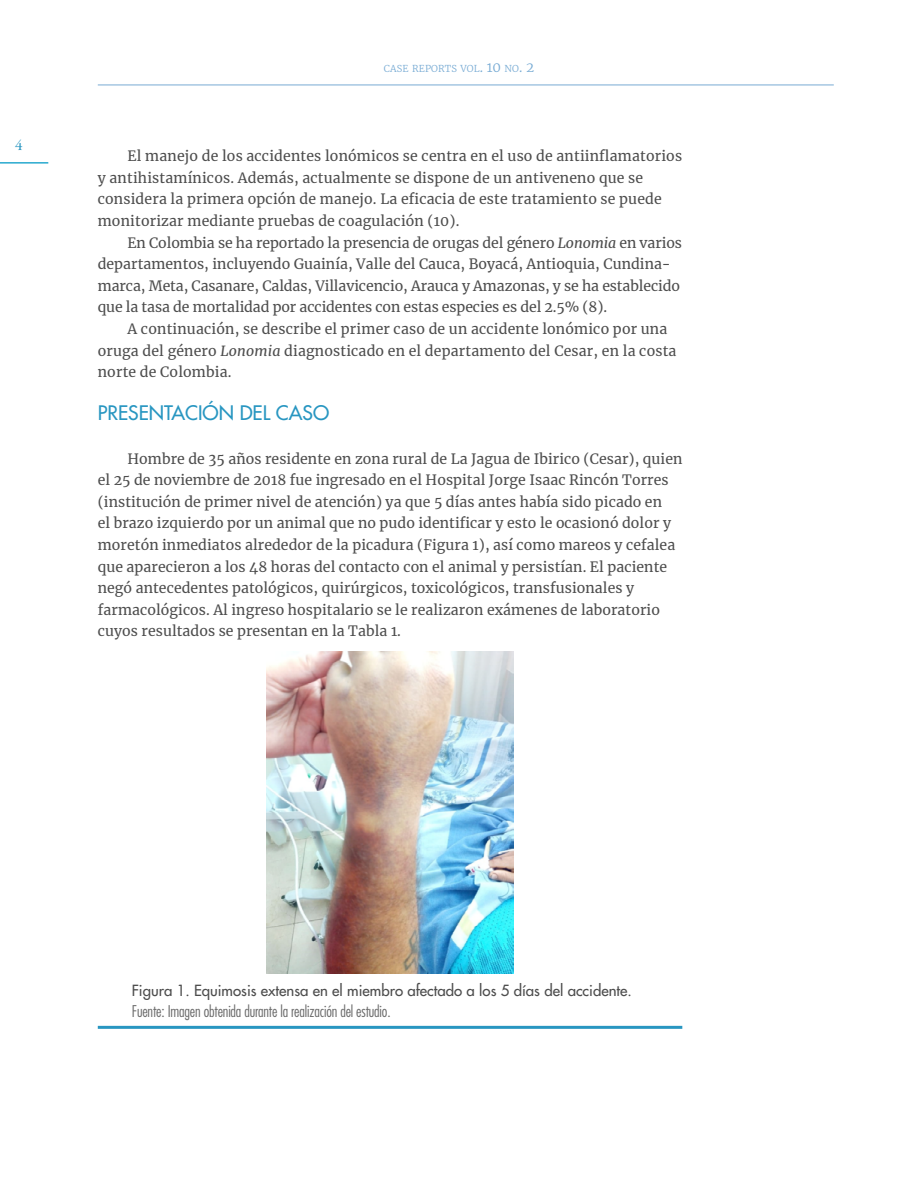
<style>
.page{position:relative;width:918px;height:1188px;background:#fff}
.page>*{position:absolute;margin:0;border:0;box-sizing:border-box;transform-origin:0 0}
.t1{font:500 19.5px "Futura Std";color:#2896c1}
.t2{font:300 condensed 15.75px "Futura Std";letter-spacing:-.01em;color:#6b6b6b}
.t3{font:500 15px "Futura Std";color:#4d4d4d}
.t4{font:15px "Garamond Premr Pro";color:#2896c1}
.t5{font:14.1px/21.6px "Merriweather";letter-spacing:.005em;color:#4d4d4d}
.t6{font:300 9.45px "Merriweather";letter-spacing:.015em;color:#78abd4}
.s1{font-size:13.5px}
.s2{font-style:italic}
</style>
<div class="page">
<hr style="left:98px;top:85px;width:736px;height:1px;background:#78abd4">
<hr style="left:0;top:162px;width:48px;height:2px;background:#28a9ce">
<hr style="left:98px;top:1026px;width:584px;height:3px;background:#2896c1">
<img style="left:267px;top:652px;width:247px;height:322px">
<p class="t4" style="left:15px;top:137px;width:9px">4</p>
<p class="t6" style="left:384px;top:62px;width:152px">CASE REPORTS VOL<span class="s1">. 10</span> NO<span class="s1">. 2</span></p>
<p class="t5" style="left:98px;top:145px;width:586px;text-indent:30px">El manejo de los accidentes lonómicos se centra en el uso de antiinflamatorios y antihistamínicos. Además, actualmente se dispone de un antiveneno que se considera la primera opción de manejo. La eficacia de este tratamiento se puede monitorizar mediante pruebas de coagulación (10).</p>
<p class="t5" style="left:98px;top:231px;width:586px;text-indent:30px">En Colombia se ha reportado la presencia de orugas del género <span class="s2">Lonomia</span> en varios departamentos, incluyendo Guainía, Valle del Cauca, Boyacá, Antioquia, Cundina&shy;marca, Meta, Casanare, Caldas, Villavicencio, Arauca y Amazonas, y se ha establecido que la tasa de mortalidad por accidentes con estas especies es del 2.5% (8).</p>
<p class="t5" style="left:98px;top:318px;width:580px;text-indent:30px">A continuación, se describe el primer caso de un accidente lonómico por una oruga del género <span class="s2">Lonomia</span> diagnosticado en el departamento del Cesar, en la costa norte de Colombia.</p>
<h1 class="t1" style="left:98px;top:401px;width:233px">PRESENTACIÓN DEL CASO</h1>
<p class="t5" style="left:98px;top:447px;width:586px;text-indent:30px">Hombre de 35 años residente en zona rural de La Jagua de Ibirico (Cesar), quien el 25 de noviembre de 2018 fue ingresado en el Hospital Jorge Isaac Rincón Torres (institución de primer nivel de atención) ya que 5 días antes había sido picado en<br>el brazo izquierdo por un animal que no pudo identificar y esto le ocasionó dolor y moretón inmediatos alrededor de la picadura (Figura 1), así como mareos y cefalea que aparecieron a los 48 horas del contacto con el animal y persistían. El paciente negó antecedentes patológicos, quirúrgicos, toxicológicos, transfusionales y farmacológicos. Al ingreso hospitalario se le realizaron exámenes de laboratorio cuyos resultados se presentan en la Tabla 1.</p>
<p class="t3" style="left:132px;top:981px;width:502px">Figura 1. Equimosis extensa en el miembro afectado a los 5 días del accidente.</p>
<p class="t2" style="left:132px;top:1002px;width:260px">Fuente: Imagen obtenida durante la realización del estudio.</p>
</div>
